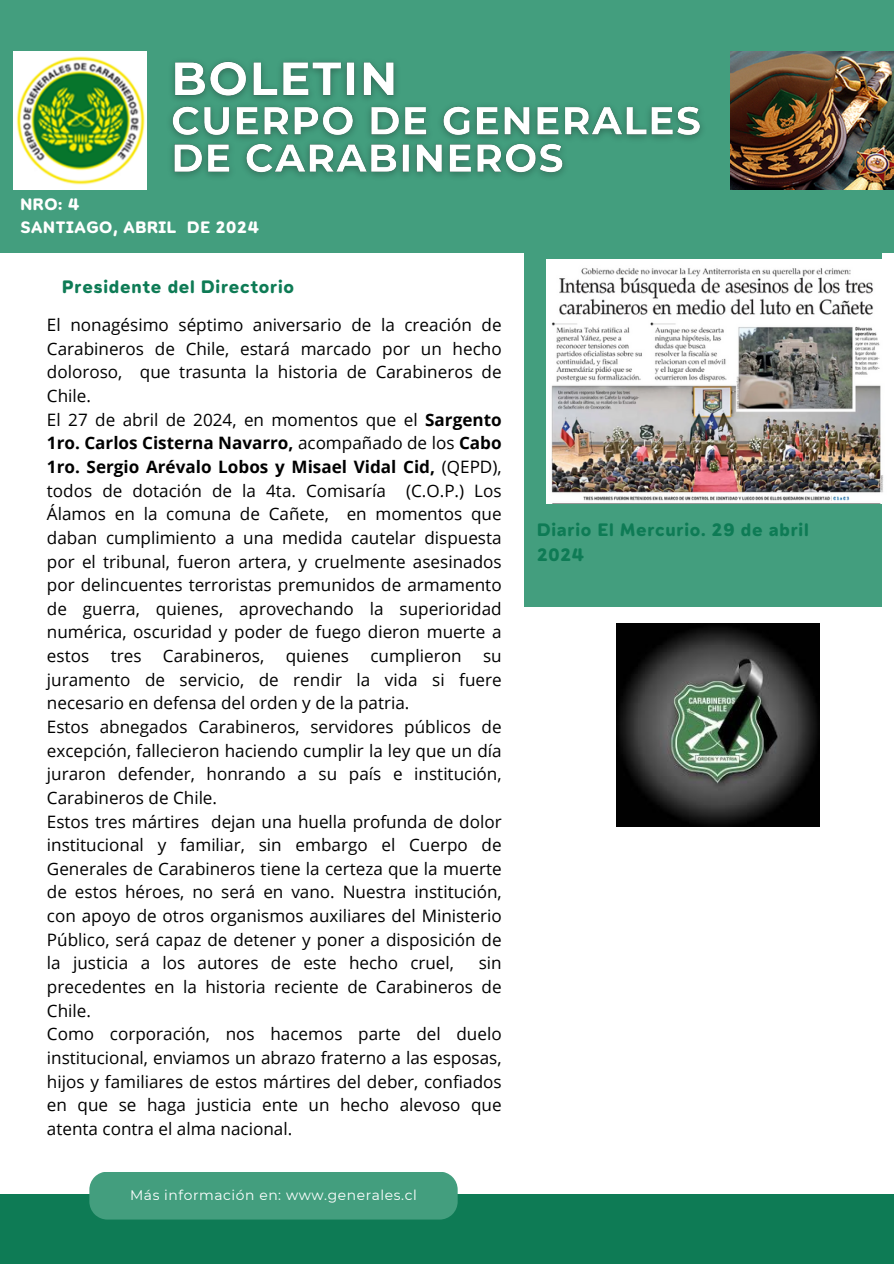
<style>
.page{position:relative;width:894px;height:1264px;background:#fff}
.page>*{position:absolute;margin:0;border:0;box-sizing:border-box;transform-origin:0 0}
.t1{font:18px/25px "Opun Mai 700";letter-spacing:.04em;color:#0e7b55}
.t2{font:17.1px/23.7px "Open Sans";color:#000}
.t3{font:16.5px/22.5px "Opun Mai 700";letter-spacing:.04em;color:#fff}
.t4{font:13.8px "Montserrat";letter-spacing:.04em;color:#fff}
.s1{font-weight:700}
</style>
<div class="page">
<div style="left:0;top:0;width:893px;height:253px;background:#439e7e"></div>
<div style="left:523px;top:253px;width:358px;height:353px;background:#439e7e"></div>
<img style="left:546px;top:260px;width:337px;height:244px">
<div style="left:0;top:1193px;width:893px;height:70px;background:#0e7b55"></div>
<div style="left:89px;top:1172px;width:368px;height:47px;background:#439e7e"></div>
<img style="left:14px;top:51px;width:132px;height:139px">
<img style="left:730px;top:51px;width:163px;height:139px">
<img style="left:616px;top:623px;width:203px;height:203px">
<img style="left:170px;top:61px;width:532px;height:116px">
<h4 class="t3" style="left:20px;top:193px;width:240px">NRO: 4<br>SANTIAGO, ABRIL DE 2024</h4>
<p class="t1" style="left:62px;top:275px;width:233px">Presidente del Directorio</p>
<p class="t2" style="left:47px;top:313px;width:456px">El nonagésimo séptimo aniversario de la creación de Carabineros de Chile, estará marcado por un hecho doloroso, que trasunta la historia de Carabineros de Chile.<br>El 27 de abril de 2024, en momentos que el <span class="s1">Sargento 1ro. Carlos Cisterna Navarro,</span> acompañado de los <span class="s1">Cabo 1ro. Sergio Arévalo Lobos y Misael Vidal Cid,</span> (QEPD), todos de dotación de la 4ta. Comisaría (C.O.P.) Los Álamos en la comuna de Cañete, en momentos que daban cumplimiento a una medida cautelar dispuesta por el tribunal, fueron artera, y cruelmente asesinados por delincuentes terroristas premunidos de armamento de guerra, quienes, aprovechando la superioridad numérica, oscuridad y poder de fuego dieron muerte a estos</p>
<p class="t2" style="left:111px;top:643px;width:32px">tres</p>
<p class="t2" style="left:163px;top:643px;width:103px">Carabineros,</p>
<p class="t2" style="left:286px;top:643px;width:65px">quienes</p>
<p class="t2" style="left:370px;top:643px;width:92px">cumplieron</p>
<p class="t2" style="left:47px;top:643px;width:456px;text-indent:436px">su juramento de servicio, de rendir la vida si fuere necesario en defensa del orden y de la patria.<br>Estos abnegados Carabineros, servidores públicos de excepción, fallecieron haciendo cumplir la ley que un día juraron defender, honrando a su país e institución, Carabineros de Chile.<br>Estos tres mártires dejan una huella profunda de dolor institucional y familiar, sin embargo el Cuerpo de Generales de Carabineros tiene la certeza que la muerte de estos héroes, no será en vano. Nuestra institución, con apoyo de otros organismos auxiliares del Ministerio Público, será capaz de detener y poner a disposición de la justicia a los autores de este hecho cruel,</p>
<p class="t2" style="left:47px;top:950px;width:456px;text-indent:431px">sin precedentes en la historia reciente de Carabineros de Chile.<br>Como corporación, nos hacemos parte del duelo institucional, enviamos un abrazo fraterno a las esposas, hijos y familiares de estos mártires del deber, confiados en que se haga justicia ente un hecho alevoso que atenta contra el alma nacional.</p>
<p class="t4" style="left:130px;top:1186px;width:288px">Más información en: www.generales.cl</p>
<h3 class="t1" style="left:537px;top:517px;width:273px">Diario El Mercurio. 29 de abril<br>2024</h3>
</div>
